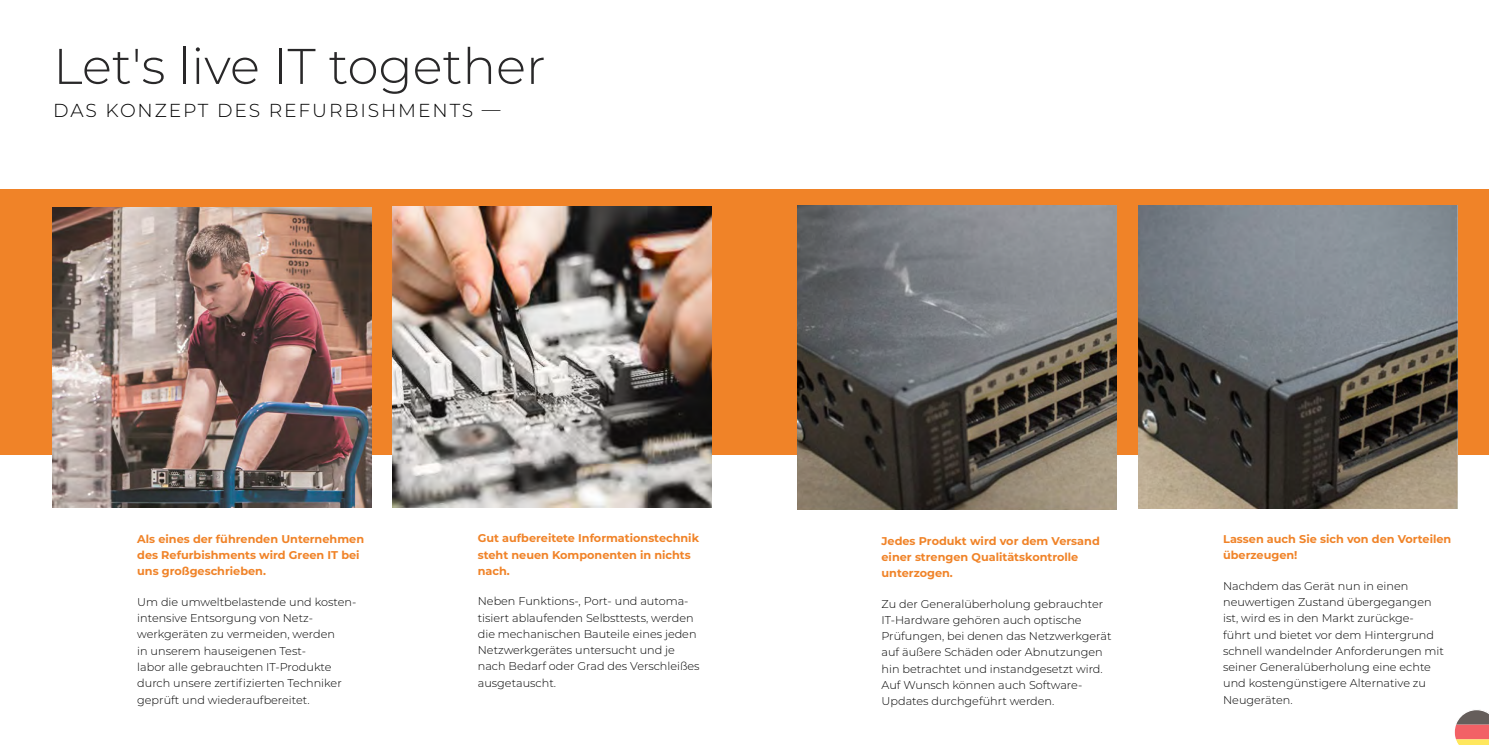
<style>
.page{position:relative;width:1489px;height:745px;background:#fff}
.page>*{position:absolute;margin:0;border:0;box-sizing:border-box;transform-origin:0 0}
.t1{font:300 50px "Montserrat";color:#292829}
.t2{font:300 18.75px "Montserrat";letter-spacing:.1em;color:#000}
.t3{font:300 11.25px/16.2px "Montserrat";color:#000}
.t4{font:700 11.25px/16.2px "Montserrat";color:#f08328}
</style>
<div class="page">
<div style="left:0;top:189px;width:1488px;height:265px;background:#f08328"></div>
<img style="left:52px;top:207px;width:319px;height:300px">
<img style="left:393px;top:206px;width:319px;height:301px">
<img style="left:1137px;top:205px;width:319px;height:303px">
<img style="left:797px;top:206px;width:319px;height:303px">
<svg style="left:1454px;top:710px;width:34px;height:34px"></svg>
<h1 class="t1" style="left:53px;top:32px;width:494px">Let's live IT together</h1>
<h2 class="t2" style="left:53px;top:98px;width:449px">DAS KONZEPT DES REFURBISHMENTS —</h2>
<p class="t4" style="left:137px;top:530px;width:228px">Als eines der führenden Unternehmen des Refurbishments wird Green IT bei uns großgeschrieben.</p>
<p class="t3" style="left:137px;top:593px;width:220px">Um die umweltbelastende und kosten&shy;intensive Entsorgung von Netz&shy;werkgeräten zu vermeiden, werden<br>in unserem hauseigenen Test-<br>labor alle gebrauchten IT-Produkte durch unsere zertifizierten Techniker geprüft und wiederaufbereitet.</p>
<p class="t4" style="left:478px;top:529px;width:223px">Gut aufbereitete Informationstechnik steht neuen Komponenten in nichts nach.</p>
<p class="t3" style="left:478px;top:592px;width:223px">Neben Funktions-, Port- und automa&shy;tisiert ablaufenden Selbsttests, werden die mechanischen Bauteile eines jeden Netzwerkgerätes untersucht und je nach Bedarf oder Grad des Verschleißes ausgetauscht.</p>
<p class="t4" style="left:881px;top:531px;width:220px">Jedes Produkt wird vor dem Versand einer strengen Qualitätskontrolle unterzogen.</p>
<p class="t3" style="left:881px;top:594px;width:231px">Zu der Generalüberholung gebrauchter IT-Hardware gehören auch optische Prüfungen, bei denen das Netzwerkgerät auf äußere Schäden oder Abnutzungen hin betrachtet und instandgesetzt wird.<br>Auf Wunsch können auch Software-Updates durchgeführt werden.</p>
<p class="t4" style="left:1222px;top:530px;width:230px">Lassen auch Sie sich von den Vorteilen überzeugen!</p>
<p class="t3" style="left:1222px;top:577px;width:222px">Nachdem das Gerät nun in einen neuwertigen Zustand übergegangen ist, wird es in den Markt zurückge&shy;führt und bietet vor dem Hintergrund schnell wandelnder Anforderungen mit seiner Generalüberholung eine echte und kostengünstigere Alternative zu<br>Neugeräten.</p>
</div>
